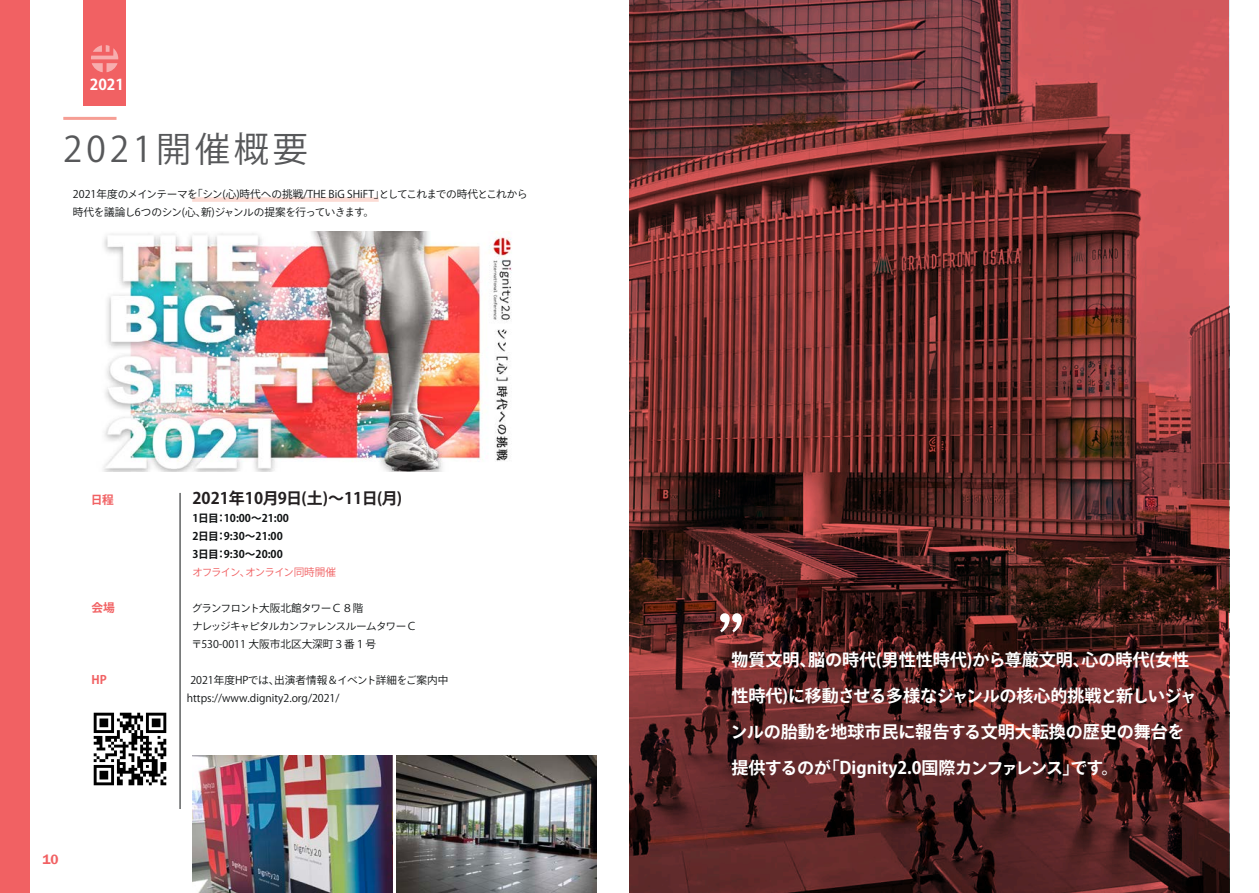
<style>
.page{position:relative;width:1259px;height:893px;background:#fff}
.page>*{position:absolute;margin:0;border:0;box-sizing:border-box;transform-origin:0 0}
.t1{font:63.75px "BIZ UD Mincho Medium";color:#fff}
.t2{font:35.1px "Ryo Gothic Plus N";letter-spacing:.11em;color:#57585a}
.t3{font:700 16.95px/36px "Ryo Gothic Plus N";color:#fff}
.t4{font:700 15.9px "Ryo Gothic Plus N";color:#231f20}
.t5{font:700 14.85px "Koz Go Pr 6 N";color:#fff}
.t6{font:600 13.8px "Franklin Gothic";color:#f16163}
.t7{font:700 11.7px "Ryo Gothic Plus N";color:#f16163}
.t8{font:10.65px/18px "Ryo Gothic Plus N";letter-spacing:-.03em;color:#0f1213}
.t9{font:10.65px/18px "Ryo Gothic Plus N";letter-spacing:-.035em;color:#0f1213}
.t10{font:10.65px "Ryo Gothic Plus N";color:#0f1213}
.t11{font:700 10.65px/18px "Ryo Gothic Plus N";color:#0f1213}
.t12{font:10.65px "Ryo Gothic Plus N";letter-spacing:-.09em;color:#f16163}
</style>
<div class="page">
<div style="left:83px;top:0;width:43px;height:105px;background:#f16163"></div>
<div style="left:0;top:0;width:30px;height:893px;background:#f16163"></div>
<svg style="left:91px;top:45px;width:27px;height:27px"></svg>
<div style="left:192px;top:197px;width:187px;height:5px;background:#fcdcd5"></div>
<img style="left:103px;top:232px;width:409px;height:240px">
<img style="left:93px;top:712px;width:74px;height:74px">
<hr style="left:63px;top:117px;width:53px;height:3px;background:#f69e94">
<hr style="left:180px;top:493px;width:1px;height:316px;background:#0f1213">
<img style="left:397px;top:755px;width:199px;height:138px">
<img style="left:192px;top:756px;width:200px;height:137px">
<svg style="left:629px;top:0;width:600px;height:893px;background:#672c2b"></svg>
<p class="t5" style="left:90px;top:76px;width:36px">2021</p>
<h2 class="t2" style="left:63px;top:127px;width:246px">2021開催概要</h2>
<p class="t8" style="left:73px;top:186px;width:456px">2021年度のメインテーマを「シン(心)時代への挑戦/THE BiG SHiFT」としてこれまでの時代とこれから時代を議論し6つのシン(心、新)ジャンルの提案を行っていきます。</p>
<p class="t7" style="left:91px;top:492px;width:24px">日程</p>
<p class="t7" style="left:91px;top:600px;width:25px">会場</p>
<p class="t4" style="left:192px;top:488px;width:211px">2021年10月9日(土)～11日(月)</p>
<p class="t11" style="left:192px;top:510px;width:98px">1日目：10:00～21:00<br>2日目：9:30～21:00<br>3日目：9:30～20:00</p>
<p class="t12" style="left:192px;top:565px;width:145px">オフライン、オンライン同時開催</p>
<p class="t9" style="left:192px;top:600px;width:227px">グランフロント大阪北館タワーＣ８階<br>ナレッジキャピタルカンファレンスルームタワーＣ〒530-0011 大阪市北区大深町３番１号</p>
<p class="t7" style="left:91px;top:672px;width:17px">HP</p>
<p class="t10" style="left:190px;top:673px;width:259px">2021年度HPでは、出演者情報＆イベント詳細をご案内中</p>
<p class="t6" style="left:43px;top:851px;width:18px">10</p>
<p class="t10" style="left:187px;top:691px;width:154px">https://www.dignity2.org/2021/</p>
<h1 class="t1" style="left:715px;top:612px;width:33px">"</h1>
<p class="t3" style="left:730px;top:643px;width:467px">物質文明、脳の時代(男性性時代)から尊厳文明、心の時代(女性性時代)に移動させる多様なジャンルの核心的挑戦と新しいジャンルの胎動を地球市民に報告する文明大転換の歴史の舞台を提供するのが「Dignity2.0国際カンファレンス」です。</p>
</div>
